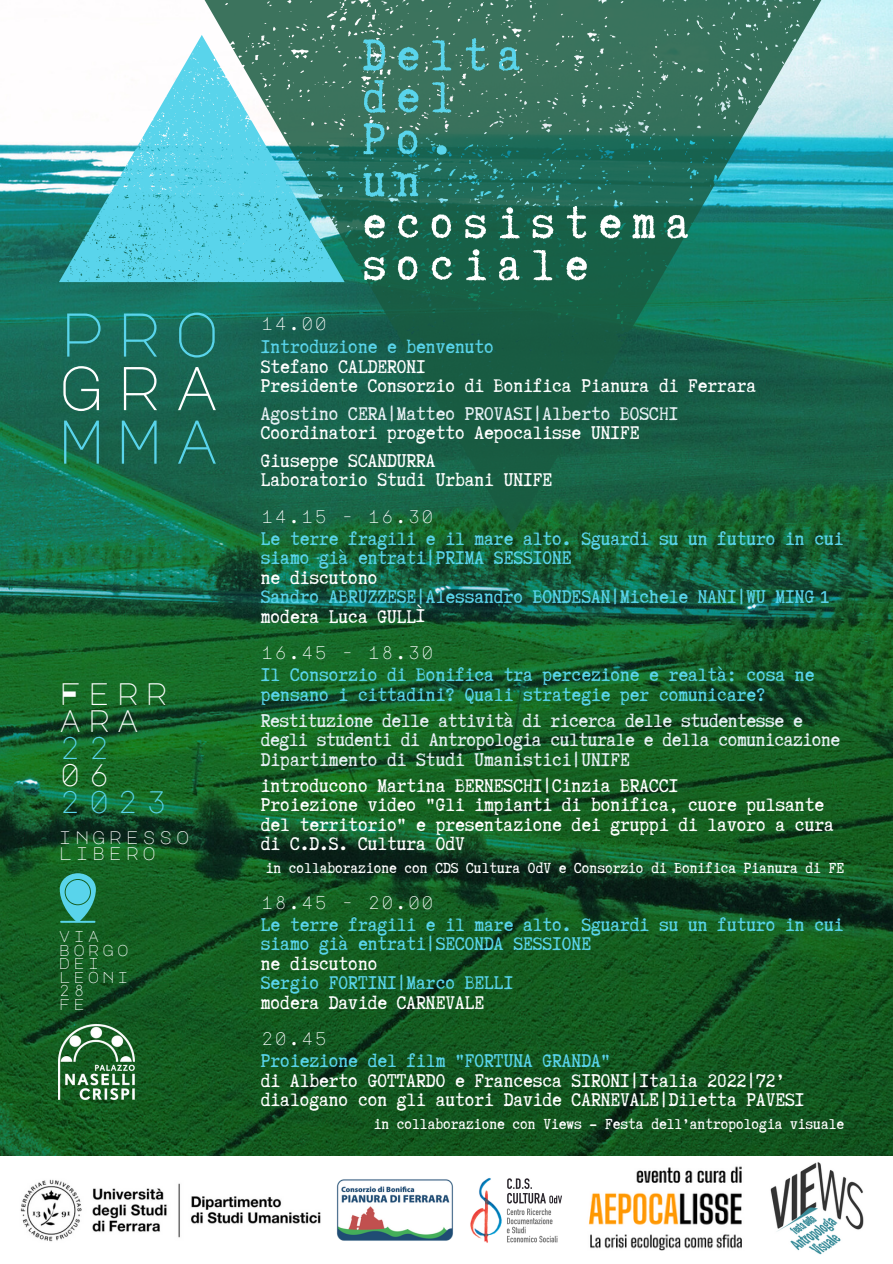
<style>
.page{position:relative;width:893px;height:1264px;background:#fff}
.page>*{position:absolute;margin:0;border:0;box-sizing:border-box;transform-origin:0 0}
.t1{font:61.95px/53.6px "Major Mono Display";letter-spacing:.19em;color:#59d4eb;text-align:justify}
.t2{font:52.95px "Truetypewriter Polygl OTT";letter-spacing:.19em;color:#fff}
.t3{font:52.95px "Truetypewriter Polygl OTT";letter-spacing:.19em;color:#59d4eb}
.t4{font:30.9px/27px "Major Mono Display";letter-spacing:.19em;color:#fff}
.t5{font:30.9px "Major Mono Display";letter-spacing:.19em;color:#59d4eb}
.t6{font:21.9px/19.5px "Truetypewriter Polygl OTT";color:#fff}
.t7{font:21.9px/19.5px "Truetypewriter Polygl OTT";color:#59d4eb}
.t8{font:21.9px/19.5px "Truetypewriter Polygl OTT";letter-spacing:-.015em;color:#e6f0f4}
.t9{font:18px "Major Mono Display";color:#fff}
.t10{font:18px/15.8px "Major Mono Display";letter-spacing:.19em;color:#fff}
.t11{font:17.4px "Truetypewriter Polygl OTT";color:#fff}
.t12{font:500 16.5px "Jet Brains Mono";color:#59d4eb}
.t13{font:15.6px "Major Mono Display";letter-spacing:.19em;color:#fff}
.s1{color:#fff}
</style>
<div class="page">
<img style="left:0;top:0;width:892px;height:1156px">
<svg style="left:173px;top:0;width:680px;height:534px;background:#27705a"></svg>
<svg style="left:59px;top:35px;width:285px;height:247px"></svg>
<svg style="left:53px;top:868px;width:49px;height:60px;background:#319277"></svg>
<img style="left:59px;top:1024px;width:75px;height:75px">
<img style="left:336px;top:1179px;width:117px;height:62px">
<img style="left:470px;top:1177px;width:92px;height:66px">
<img style="left:20px;top:1179px;width:301px;height:63px">
<img style="left:588px;top:1166px;width:154px;height:84px">
<img style="left:770px;top:1162px;width:94px;height:93px">
<p class="t1" style="left:59px;top:305px;width:163px">PRO <span class="s1">GRA </span>MMA</p>
<p class="t4" style="left:59px;top:679px;width:111px">FERR<br>ARA</p>
<p class="t5" style="left:59px;top:731px;width:53px">22</p>
<p class="t4" style="left:59px;top:760px;width:53px">06</p>
<p class="t5" style="left:59px;top:785px;width:111px">2023</p>
<p class="t10" style="left:59px;top:829px;width:132px">INGRESSO<br>LIBERO</p>
<p class="t13" style="left:59px;top:928px;width:42px">VIA</p>
<p class="t13" style="left:59px;top:941px;width:71px">BORGO</p>
<p class="t13" style="left:59px;top:955px;width:42px">DEI</p>
<p class="t13" style="left:59px;top:968px;width:71px">LEONI</p>
<p class="t13" style="left:59px;top:982px;width:28px">28</p>
<p class="t13" style="left:59px;top:995px;width:28px">FE</p>
<p class="t3" style="left:362px;top:28px;width:160px">Delta</p>
<p class="t3" style="left:362px;top:70px;width:92px">del</p>
<p class="t3" style="left:362px;top:111px;width:92px">Po.</p>
<p class="t3" style="left:362px;top:153px;width:59px">un</p>
<p class="t2" style="left:362px;top:195px;width:328px">ecosistema</p>
<p class="t2" style="left:362px;top:237px;width:227px">sociale</p>
<p class="t9" style="left:261px;top:314px;width:68px">14.00</p>
<p class="t7" style="left:261px;top:337px;width:234px">Introduzione e benvenuto</p>
<p class="t6" style="left:261px;top:356px;width:166px">Stefano CALDERONI</p>
<p class="t6" style="left:261px;top:376px;width:496px">Presidente Consorzio di Bonifica Pianura di Ferrara</p>
<p class="t8" style="left:261px;top:403px;width:419px">Agostino CERA|Matteo PROVASI|Alberto BOSCHI</p>
<p class="t6" style="left:261px;top:423px;width:380px">Coordinatori progetto Aepocalisse UNIFE</p>
<p class="t6" style="left:261px;top:450px;width:176px">Giuseppe SCANDURRA</p>
<p class="t6" style="left:261px;top:470px;width:293px">Laboratorio Studi Urbani UNIFE</p>
<p class="t9" style="left:261px;top:506px;width:175px">14.15 - 16.30</p>
<p class="t7" style="left:261px;top:528px;width:584px">Le terre fragili e il mare alto. Sguardi su un futuro in cui siamo già entrati|PRIMA SESSIONE</p>
<p class="t6" style="left:261px;top:567px;width:118px">ne discutono</p>
<p class="t7" style="left:261px;top:587px;width:555px">Sandro ABRUZZESE|Alessandro BONDESAN|Michele NANI|WU MING</p>
<p class="t6" style="left:261px;top:606px;width:166px">modera Luca GULLÌ</p>
<p class="t9" style="left:261px;top:643px;width:175px">16.45 - 18.30</p>
<p class="t7" style="left:261px;top:665px;width:555px">Il Consorzio di Bonifica tra percezione e realtà: cosa ne pensano i cittadini? Quali strategie per comunicare?</p>
<p class="t8" style="left:261px;top:710px;width:581px">Restituzione delle attività di ricerca delle studentesse e degli studenti di Antropologia culturale e della comunicazione</p>
<p class="t8" style="left:261px;top:749px;width:370px">Dipartimento di Studi Umanistici|UNIFE</p>
<p class="t6" style="left:261px;top:775px;width:419px">introducono Martina BERNESCHI|Cinzia BRACCI</p>
<p class="t6" style="left:261px;top:795px;width:574px">Proiezione video "Gli impianti di bonifica, cuore pulsante del territorio" e presentazione dei gruppi di lavoro a cura di C.D.S. Cultura OdV</p>
<p class="t11" style="left:266px;top:858px;width:580px">in collaborazione con CDS Cultura OdV e Consorzio di Bonifica Pianura di FE</p>
<p class="t9" style="left:261px;top:892px;width:175px">18.45 - 20.00</p>
<p class="t7" style="left:261px;top:914px;width:584px">Le terre fragili e il mare alto. Sguardi su un futuro in cui siamo già entrati|SECONDA SESSIONE</p>
<p class="t6" style="left:261px;top:953px;width:118px">ne discutono</p>
<p class="t7" style="left:261px;top:972px;width:254px">Sergio FORTINI|Marco BELLI</p>
<p class="t6" style="left:261px;top:992px;width:225px">modera Davide CARNEVALE</p>
<p class="t9" style="left:261px;top:1028px;width:68px">20.45</p>
<p class="t7" style="left:261px;top:1050px;width:351px">Proiezione del film "FORTUNA GRANDA"</p>
<p class="t6" style="left:261px;top:1070px;width:526px">di Alberto GOTTARDO e Francesca SIRONI|Italia 2022|72’</p>
<p class="t6" style="left:261px;top:1089px;width:545px">dialogano con gli autori Davide CARNEVALE|Diletta PAVESI</p>
<p class="t11" style="left:373px;top:1114px;width:472px">in collaborazione con Views - Festa dell’antropologia visuale</p>
<p class="t12" style="left:819px;top:586px;width:11px">1</p>
</div>
